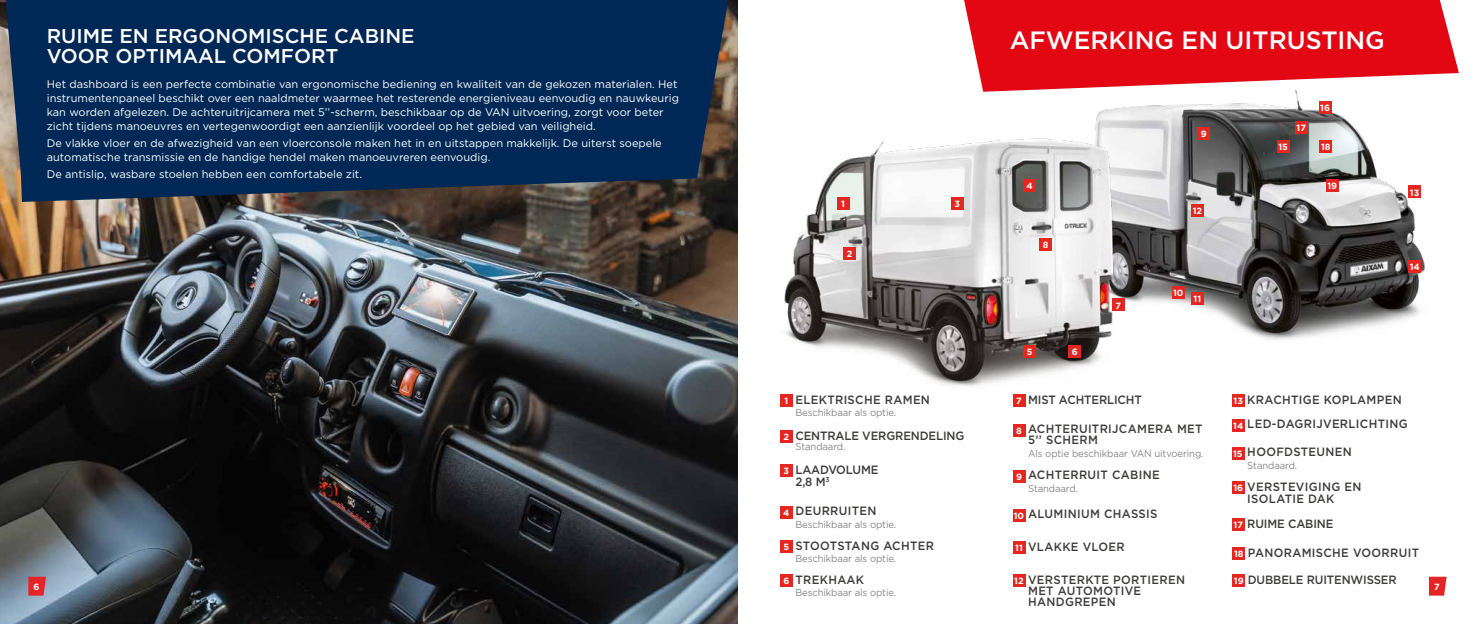
<style>
.page{position:relative;width:1475px;height:624px;background:#fff}
.page>*{position:absolute;margin:0;border:0;box-sizing:border-box;transform-origin:0 0}
.t1{font:500 25px "Gotham";color:#fff}
.t2{font:500 20px/20px "Gotham";color:#fff}
.t3{font:500 12px/11px "Gotham";letter-spacing:.03em;color:#3c3c3b;scale:.95 1}
.t4{font:500 12px/12px "Gotham";letter-spacing:-.01em;color:#3c3c3b;scale:.95 1}
.t5{font:11px/14px "Gotham";color:#fff}
.t6{font:10px "Gotham";letter-spacing:-.01em;color:#878787;scale:.95 1}
.t7{font:700 9px "Gotham";color:#fff}
.s1{font-weight:700;font-size:9px;color:#fff}
</style>
<div class="page">
<svg style="left:1429px;top:576px;width:17px;height:19px"></svg>
<img style="left:0;top:0;width:737px;height:624px">
<img style="left:1095px;top:92px;width:331px;height:248px">
<img style="left:784px;top:127px;width:346px;height:273px">
<svg style="left:964px;top:0;width:494px;height:92px;fill:#e30613"></svg>
<svg style="left:28px;top:576px;width:18px;height:19px"></svg>
<svg style="left:692px;top:0;width:36px;height:178px;fill:#002856"></svg>
<div style="left:15px;top:0;width:677px;height:202px;background:#002856"></div>
<div style="left:1012px;top:469px;width:13px;height:13px;background:#e52722"></div>
<div style="left:780px;top:430px;width:12px;height:13px;background:#e52722"></div>
<div style="left:1012px;top:541px;width:13px;height:12px;background:#e52722"></div>
<div style="left:780px;top:464px;width:12px;height:13px;background:#e52722"></div>
<div style="left:780px;top:540px;width:12px;height:13px;background:#e52722"></div>
<div style="left:1231px;top:518px;width:13px;height:13px;background:#e52722"></div>
<div style="left:1012px;top:574px;width:13px;height:13px;background:#e52722"></div>
<div style="left:1231px;top:394px;width:13px;height:13px;background:#e52722"></div>
<div style="left:1231px;top:446px;width:13px;height:13px;background:#e52722"></div>
<div style="left:1012px;top:509px;width:13px;height:13px;background:#e52722"></div>
<div style="left:1231px;top:418px;width:13px;height:13px;background:#e52722"></div>
<div style="left:1231px;top:481px;width:13px;height:13px;background:#e52722"></div>
<div style="left:780px;top:394px;width:12px;height:13px;background:#e52722"></div>
<div style="left:1325px;top:179px;width:13px;height:13px;background:#e52722"></div>
<div style="left:1319px;top:140px;width:12px;height:13px;background:#e52722"></div>
<div style="left:950px;top:197px;width:13px;height:13px;background:#e52722"></div>
<div style="left:780px;top:574px;width:12px;height:13px;background:#e52722"></div>
<div style="left:780px;top:506px;width:12px;height:12px;background:#e52722"></div>
<div style="left:1012px;top:394px;width:13px;height:13px;background:#e52722"></div>
<div style="left:1012px;top:424px;width:13px;height:12px;background:#e52722"></div>
<div style="left:1022px;top:179px;width:13px;height:13px;background:#e52722"></div>
<div style="left:1022px;top:345px;width:13px;height:12px;background:#e52722"></div>
<div style="left:1068px;top:345px;width:12px;height:12px;background:#e52722"></div>
<div style="left:1171px;top:286px;width:13px;height:12px;background:#e52722"></div>
<div style="left:1190px;top:292px;width:13px;height:13px;background:#e52722"></div>
<div style="left:1407px;top:185px;width:13px;height:13px;background:#e52722"></div>
<div style="left:1276px;top:140px;width:13px;height:13px;background:#e52722"></div>
<div style="left:1318px;top:101px;width:13px;height:13px;background:#e52722"></div>
<div style="left:1294px;top:121px;width:13px;height:12px;background:#e52722"></div>
<div style="left:843px;top:247px;width:12px;height:13px;background:#e52722"></div>
<div style="left:1407px;top:260px;width:13px;height:13px;background:#e52722"></div>
<div style="left:1190px;top:204px;width:13px;height:12px;background:#e52722"></div>
<div style="left:1197px;top:127px;width:12px;height:13px;background:#e52722"></div>
<div style="left:1111px;top:298px;width:13px;height:13px;background:#e52722"></div>
<div style="left:1232px;top:547px;width:12px;height:12px;background:#e52722"></div>
<div style="left:836px;top:197px;width:13px;height:13px;background:#e52722"></div>
<div style="left:1039px;top:238px;width:12px;height:13px;background:#e52722"></div>
<div style="left:1232px;top:574px;width:12px;height:13px;background:#e52722"></div>
<h2 class="t2" style="left:47px;top:26px;width:369px">RUIME EN ERGONOMISCHE CABINE<br>VOOR OPTIMAAL COMFORT</h2>
<p class="t5" style="left:47px;top:77px;width:633px">Het dashboard is een perfecte combinatie van ergonomische bediening en kwaliteit van de gekozen materialen. Het instrumentenpaneel beschikt over een naaldmeter waarmee het resterende energieniveau eenvoudig en nauwkeurig kan worden afgelezen. De achteruitrijcamera met 5’’-scherm, beschikbaar op de VAN uitvoering, zorgt voor beter zicht tijdens manoeuvres en vertegenwoordigt een aanzienlijk voordeel op het gebied van veiligheid.</p>
<p class="t5" style="left:47px;top:136px;width:616px">De vlakke vloer en de afwezigheid van een vloerconsole maken het in en uitstappen makkelijk. De uiterst soepele automatische transmissie en de handige hendel maken manoeuvreren eenvoudig.</p>
<p class="t5" style="left:47px;top:167px;width:317px">De antislip, wasbare stoelen hebben een comfortabele zit.</p>
<p class="t7" style="left:841px;top:198px;width:5px">1</p>
<p class="t7" style="left:846px;top:248px;width:7px">2</p>
<p class="t7" style="left:954px;top:198px;width:7px">3</p>
<p class="t7" style="left:784px;top:395px;width:5px">1</p>
<p class="t3" style="left:795px;top:394px;width:143px">ELEKTRISCHE RAMEN</p>
<p class="t6" style="left:795px;top:406px;width:107px">Beschikbaar als optie.</p>
<p class="t4" style="left:795px;top:429px;width:179px">CENTRALE VERGRENDELING</p>
<p class="t6" style="left:795px;top:439px;width:54px">Standaard.</p>
<p class="t7" style="left:783px;top:431px;width:7px">2</p>
<p class="t4" style="left:795px;top:463px;width:89px">LAADVOLUME<br>2,8 M<sup>3</sup></p>
<p class="t7" style="left:783px;top:465px;width:7px">3</p>
<p class="t3" style="left:795px;top:505px;width:87px">DEURRUITEN</p>
<p class="t6" style="left:795px;top:518px;width:107px">Beschikbaar als optie.</p>
<p class="t7" style="left:783px;top:506px;width:8px">4</p>
<p class="t3" style="left:795px;top:540px;width:147px">STOOTSTANG ACHTER</p>
<p class="t6" style="left:795px;top:552px;width:107px">Beschikbaar als optie.</p>
<p class="t7" style="left:783px;top:541px;width:7px">5</p>
<h1 class="t1" style="left:1009px;top:24px;width:376px">AFWERKING EN UITRUSTING</h1>
<p class="t7" style="left:1026px;top:180px;width:8px">4</p>
<p class="t7" style="left:1042px;top:239px;width:7px">8</p>
<p class="t7" style="left:1026px;top:345px;width:7px">5</p>
<p class="t7" style="left:1071px;top:345px;width:7px">6</p>
<p class="t7" style="left:1115px;top:299px;width:7px">7</p>
<p class="t7" style="left:1200px;top:128px;width:7px">9</p>
<p class="t7" style="left:1192px;top:204px;width:11px">12</p>
<p class="t7" style="left:1172px;top:286px;width:12px">10</p>
<p class="t7" style="left:1193px;top:293px;width:9px">11</p>
<p class="t4" style="left:1016px;top:393px;width:134px"><span class="s1">7</span> MIST ACHTERLICHT</p>
<p class="t3" style="left:1027px;top:423px;width:185px">ACHTERUITRIJCAMERA MET<br>5’’ SCHERM</p>
<p class="t6" style="left:1027px;top:447px;width:186px">Als optie beschikbaar VAN uitvoering.</p>
<p class="t7" style="left:1016px;top:424px;width:7px">8</p>
<p class="t3" style="left:1027px;top:469px;width:140px">ACHTERRUIT CABINE</p>
<p class="t6" style="left:1027px;top:482px;width:54px">Standaard.</p>
<p class="t7" style="left:1015px;top:470px;width:7px">9</p>
<p class="t3" style="left:1013px;top:508px;width:153px"><sub>10</sub> ALUMINIUM CHASSIS</p>
<p class="t3" style="left:1015px;top:540px;width:117px"><span class="s1">11</span> VLAKKE VLOER</p>
<p class="t7" style="left:1278px;top:141px;width:11px">15</p>
<p class="t7" style="left:1296px;top:122px;width:11px">17</p>
<p class="t7" style="left:1319px;top:102px;width:11px">16</p>
<p class="t7" style="left:1320px;top:141px;width:11px">18</p>
<p class="t7" style="left:1326px;top:180px;width:11px">19</p>
<p class="t7" style="left:1409px;top:186px;width:11px">13</p>
<p class="t7" style="left:1409px;top:261px;width:12px">14</p>
<p class="t3" style="left:1233px;top:394px;width:179px"><span class="s1">13</span> KRACHTIGE KOPLAMPEN</p>
<p class="t3" style="left:1232px;top:418px;width:185px"><span class="s1">14</span> LED-DAGRIJVERLICHTING</p>
<p class="t3" style="left:1246px;top:446px;width:112px">HOOFDSTEUNEN</p>
<p class="t6" style="left:1246px;top:459px;width:54px">Standaard.</p>
<p class="t7" style="left:1232px;top:447px;width:11px">15</p>
<p class="t3" style="left:1246px;top:480px;width:122px;line-height:12px">VERSTEVIGING EN<br>ISOLATIE DAK</p>
<p class="t7" style="left:1233px;top:482px;width:11px">16</p>
<p class="t4" style="left:1233px;top:517px;width:107px"><span class="s1">17</span> RUIME CABINE</p>
<p class="t3" style="left:1233px;top:546px;width:196px"><span class="s1">18</span> PANORAMISCHE VOORRUIT</p>
<p class="t3" style="left:1027px;top:574px;width:167px">VERSTERKTE PORTIEREN<br>MET AUTOMOTIVE<br>HANDGREPEN</p>
<p class="t4" style="left:1233px;top:573px;width:173px"><span class="s1">19</span> DUBBELE RUITENWISSER</p>
<p class="t3" style="left:795px;top:574px;width:74px">TREKHAAK</p>
<p class="t6" style="left:795px;top:586px;width:107px">Beschikbaar als optie.</p>
<p class="t7" style="left:783px;top:575px;width:7px">6</p>
<p class="t7" style="left:1014px;top:575px;width:11px">12</p>
<p class="t7" style="left:33px;top:580px;width:9px">66</p>
<p class="t7" style="left:1433px;top:580px;width:7px">7</p>
</div>
